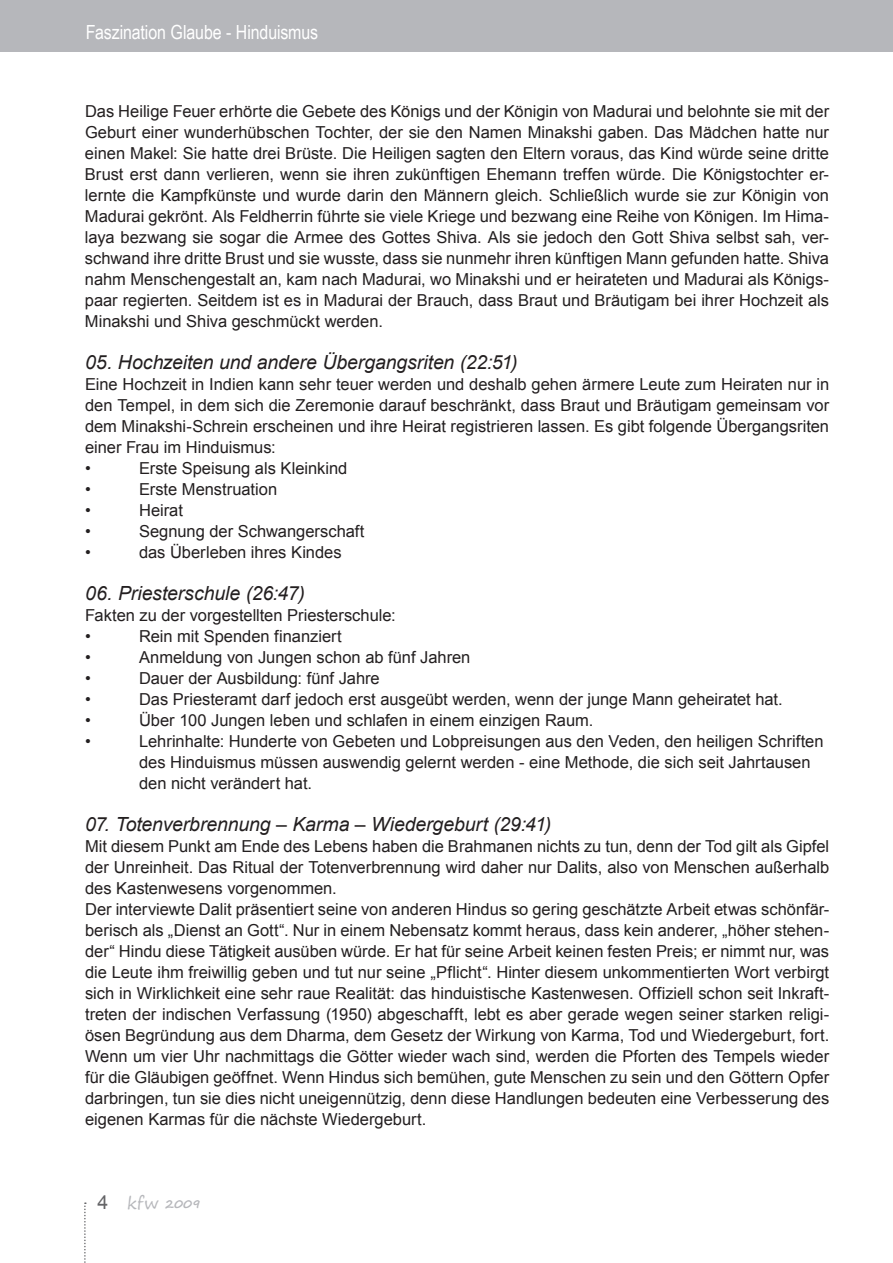
<style>
.page{position:relative;width:893px;height:1263px;background:#fff}
.page>*{position:absolute;margin:0;border:0;box-sizing:border-box;transform-origin:0 0}
.t1{font:italic 19.5px "Arial";letter-spacing:-.005em;color:#231f20}
.t2{font:19.5px "Arial Narrow";letter-spacing:-.005em;color:#fff}
.t3{font:16.5px/21px "Arial";color:#231f20}
.t4{font:700 12px "Segoe Print";color:#b6b7bb}
.s1{font-family:"Arial";font-weight:400;font-size:19.5px;color:#656568}
.s2{font-weight:400;font-size:16.5px}
</style>
<div class="page">
<div style="left:0;top:0;width:893px;height:52px;background:#b6b7bb"></div>
<svg style="left:84px;top:1202px;width:2px;height:61px"></svg>
<p class="t2" style="left:86px;top:18px;width:234px">Faszination Glaube - Hinduismus</p>
<p class="t3" style="left:85px;top:101px;width:746px;text-align:justify">Das Heilige Feuer erhörte die Gebete des Königs und der Königin von Madurai und belohnte sie mit der Geburt einer wunderhübschen Tochter, der sie den Namen Minakshi gaben. Das Mädchen hatte nur einen Makel: Sie hatte drei Brüste. Die Heiligen sagten den Eltern voraus, das Kind würde seine dritte Brust erst dann verlieren, wenn sie ihren zukünftigen Ehemann treffen würde. Die Königstochter er&shy;lernte die Kampfkünste und wurde darin den Männern gleich. Schließlich wurde sie zur Königin von Madurai gekrönt. Als Feldherrin führte sie viele Kriege und bezwang eine Reihe von Königen. Im Hima&shy;laya bezwang sie sogar die Armee des Gottes Shiva. Als sie jedoch den Gott Shiva selbst sah, ver&shy;schwand ihre dritte Brust und sie wusste, dass sie nunmehr ihren künftigen Mann gefunden hatte. Shiva nahm Menschengestalt an, kam nach Madurai, wo Minakshi und er heirateten und Madurai als Königs&shy;paar regierten. Seitdem ist es in Madurai der Brauch, dass Braut und Bräutigam bei ihrer Hochzeit als Minakshi und Shiva geschmückt werden.</p>
<p class="t1" style="left:85px;top:350px;width:434px">05. Hochzeiten und andere Übergangsriten (22:51)</p>
<p class="t3" style="left:85px;top:374px;width:746px">Eine Hochzeit in Indien kann sehr teuer werden und deshalb gehen ärmere Leute zum Heiraten nur in den Tempel, in dem sich die Zeremonie darauf beschränkt, dass Braut und Bräutigam gemeinsam vor dem Minakshi-Schrein erscheinen und ihre Heirat registrieren lassen. Es gibt folgende Übergangsriten einer Frau im Hinduismus:<br>•</p>
<p class="t3" style="left:139px;top:458px;width:210px">Erste Speisung als Kleinkind</p>
<p class="t3" style="left:85px;top:479px;width:7px">•</p>
<p class="t3" style="left:139px;top:479px;width:140px">Erste Menstruation</p>
<p class="t3" style="left:85px;top:500px;width:7px">•</p>
<p class="t3" style="left:139px;top:500px;width:45px">Heirat</p>
<p class="t3" style="left:85px;top:521px;width:7px">•</p>
<p class="t3" style="left:139px;top:521px;width:227px">Segnung der Schwangerschaft</p>
<p class="t3" style="left:85px;top:542px;width:7px">•</p>
<p class="t3" style="left:139px;top:542px;width:204px">das Überleben ihres Kindes</p>
<p class="t1" style="left:85px;top:581px;width:221px">06. Priesterschule (26:47)</p>
<p class="t3" style="left:85px;top:605px;width:312px">Fakten zu der vorgestellten Priesterschule: •</p>
<p class="t3" style="left:139px;top:626px;width:204px">Rein mit Spenden finanziert</p>
<p class="t3" style="left:85px;top:647px;width:7px">•</p>
<p class="t3" style="left:139px;top:647px;width:333px">Anmeldung von Jungen schon ab fünf Jahren</p>
<p class="t3" style="left:85px;top:668px;width:7px">•</p>
<p class="t3" style="left:139px;top:668px;width:242px">Dauer der Ausbildung: fünf Jahre</p>
<p class="t3" style="left:85px;top:689px;width:7px">•</p>
<p class="t3" style="left:139px;top:689px;width:645px">Das Priesteramt darf jedoch erst ausgeübt werden, wenn der junge Mann geheiratet hat.</p>
<p class="t3" style="left:85px;top:710px;width:7px">•</p>
<p class="t3" style="left:139px;top:710px;width:456px">Über 100 Jungen leben und schlafen in einem einzigen Raum.</p>
<p class="t3" style="left:85px;top:731px;width:7px">•</p>
<p class="t3" style="left:139px;top:731px;width:686px">Lehrinhalte: Hunderte von Gebeten und Lobpreisungen aus den Veden, den heiligen Schriften des Hinduismus müssen auswendig gelernt werden - eine Methode, die sich seit Jahrtausen den nicht verändert hat.</p>
<p class="t1" style="left:85px;top:812px;width:468px">07. Totenverbrennung – Karma – Wiedergeburt (29:41)</p>
<p class="t3" style="left:85px;top:836px;width:746px">Mit diesem Punkt am Ende des Lebens haben die Brahmanen nichts zu tun, denn der Tod gilt als Gipfel der Unreinheit. Das Ritual der Totenverbrennung wird daher nur Dalits, also von Menschen außerhalb des Kastenwesens vorgenommen.<br>Der interviewte Dalit präsentiert seine von anderen Hindus so gering geschätzte Arbeit etwas schönfär&shy;berisch als „Dienst an Gott“. Nur in einem Nebensatz kommt heraus, dass kein anderer, „höher stehen&shy;der“ Hindu diese Tätigkeit ausüben würde. Er hat für seine Arbeit keinen festen Preis; er nimmt nur, was die Leute ihm freiwillig geben und tut nur seine „Pflicht“. Hinter diesem unkommentierten Wort verbirgt sich in Wirklichkeit eine sehr raue Realität: das hinduistische Kastenwesen. Offiziell schon seit Inkraft&shy;treten der indischen Verfassung (1950) abgeschafft, lebt es aber gerade wegen seiner starken religi&shy;ösen Begründung aus dem Dharma, dem Gesetz der Wirkung von Karma, Tod und Wiedergeburt, fort.<br>Wenn um vier Uhr nachmittags die Götter wieder wach sind, werden die Pforten des Tempels wieder für die Gläubigen geöffnet. Wenn Hindus sich bemühen, gute Menschen zu sein und den Göttern Opfer darbringen, tun sie dies nicht uneigennützig, denn diese Handlungen bedeuten eine Verbesserung des eigenen Karmas für die nächste Wiedergeburt.</p>
<p class="t4" style="left:98px;top:1192px;width:105px"><span class="s1">4</span> <span class="s2">kfw</span> 2009</p>
</div>
